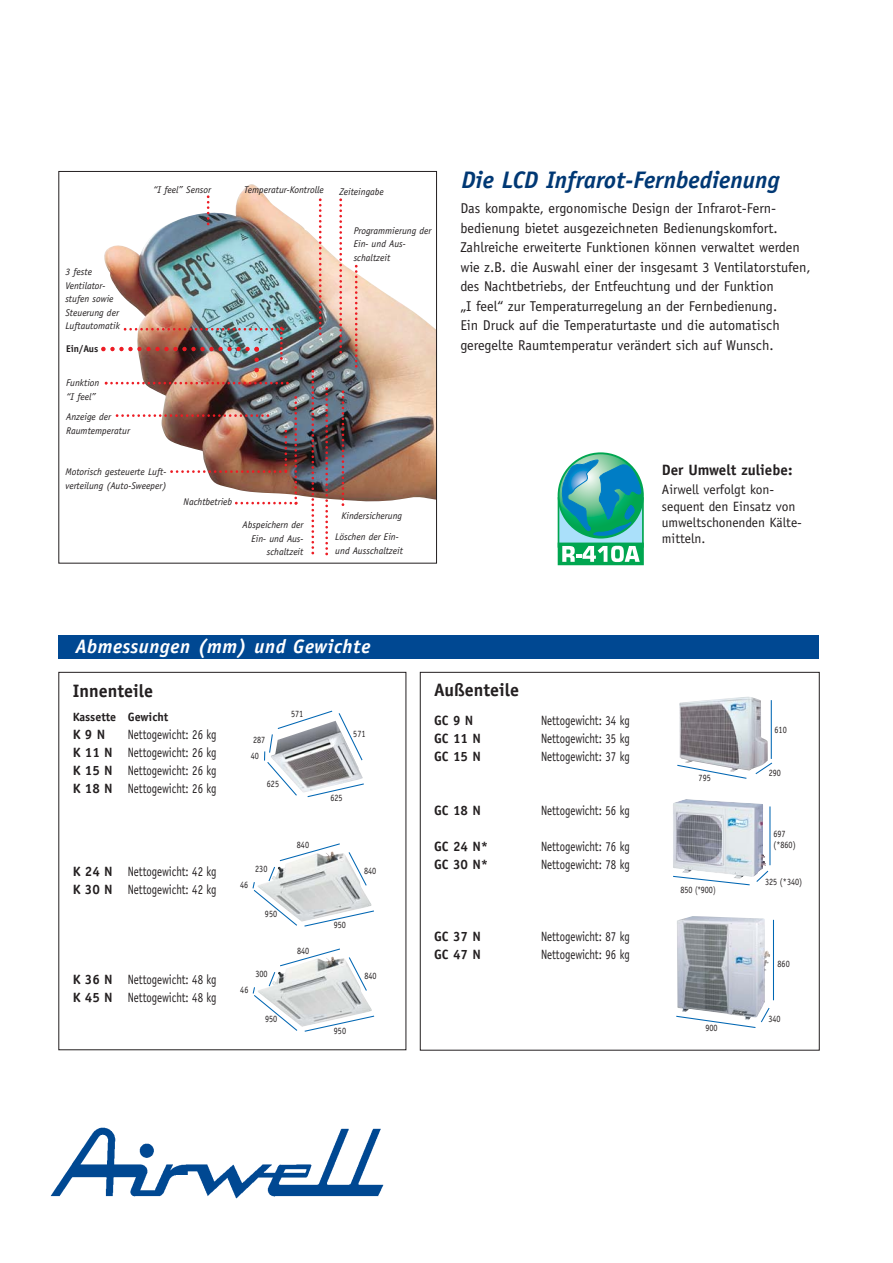
<style>
.page{position:relative;width:893px;height:1263px;background:#fff}
.page>*{position:absolute;margin:0;border:0;box-sizing:border-box;transform-origin:0 0}
.t1{font:italic 700 24px "Officina Sans";color:#003874}
.t2{font:italic 700 19.5px "Officina Sans";letter-spacing:.03em;color:#fff}
.t3{font:700 18px "Officina Sans";color:#231f20}
.t4{font:700 15px "Officina Sans";color:#231f20}
.t5{font:14.25px/19.5px "Officina Sans";color:#231f20}
.t6{font:13.5px/18px "Officina Sans";color:#231f20;scale:.8 1}
.t7{font:13.5px/16.2px "Officina Sans";color:#231f20}
.t8{font:700 13.5px "Officina Sans";color:#231f20}
.t9{font:700 12px "Officina Sans";color:#231f20}
.t10{font:italic 9.75px/13.5px "Officina Sans";color:#231f20}
.t11{font:700 9.75px "Officina Sans";color:#231f20}
.t12{font:9.6px/10.5px "Officina Sans";color:#231f20;scale:.85 1}
.s1{font-weight:700}
</style>
<div class="page">
<div style="left:420px;top:672px;width:400px;height:379px;border:1px solid #231f20"></div>
<img style="left:50px;top:1127px;width:333px;height:71px">
<div style="left:58px;top:635px;width:760px;height:24px;background:#004892"></div>
<img style="left:679px;top:696px;width:89px;height:75px">
<hr style="left:771px;top:700px;width:1px;height:59px;background:#0066b3">
<svg style="left:677px;top:764px;width:71px;height:15px"></svg>
<svg style="left:754px;top:762px;width:19px;height:13px"></svg>
<img style="left:677px;top:916px;width:93px;height:91px">
<hr style="left:773px;top:920px;width:1px;height:80px;background:#0066b3">
<svg style="left:676px;top:1007px;width:94px;height:21px"></svg>
<hr style="left:769px;top:806px;width:1px;height:59px;background:#0066b3">
<svg style="left:693px;top:870px;width:76px;height:16px"></svg>
<svg style="left:264px;top:710px;width:100px;height:88px"></svg>
<img style="left:271px;top:721px;width:92px;height:72px">
<img style="left:673px;top:799px;width:93px;height:80px">
<svg style="left:252px;top:843px;width:122px;height:84px"></svg>
<img style="left:257px;top:852px;width:115px;height:70px">
<svg style="left:252px;top:948px;width:123px;height:84px"></svg>
<img style="left:258px;top:957px;width:114px;height:70px">
<img style="left:104px;top:184px;width:331px;height:318px">
<div style="left:58px;top:171px;width:379px;height:393px;border:1px solid #231f20"></div>
<svg style="left:311px;top:370px;width:3px;height:184px"></svg>
<svg style="left:105px;top:382px;width:184px;height:2px"></svg>
<svg style="left:325px;top:387px;width:3px;height:168px"></svg>
<svg style="left:342px;top:391px;width:2px;height:115px"></svg>
<svg style="left:355px;top:265px;width:3px;height:103px"></svg>
<svg style="left:339px;top:198px;width:3px;height:155px"></svg>
<svg style="left:319px;top:198px;width:3px;height:137px"></svg>
<img style="left:116px;top:396px;width:182px;height:109px">
<svg style="left:207px;top:195px;width:2px;height:30px"></svg>
<img style="left:101px;top:327px;width:183px;height:45px">
<svg style="left:561px;top:537px;width:80px;height:6px"></svg>
<div style="left:558px;top:497px;width:86px;height:51px;border:2px solid #00a650"></div>
<div style="left:558px;top:452px;width:86px;height:87px;border:2px solid #00a650;border-radius:50%"></div>
<svg style="left:558px;top:458px;width:83px;height:79px;background:#40acab"></svg>
<div style="left:559px;top:543px;width:84px;height:21px;background:#00a650"></div>
<div style="left:558px;top:543px;width:86px;height:22px;border:2px solid #00a650"></div>
<svg style="left:562px;top:546px;width:78px;height:16px"></svg>
<p class="t10" style="left:153px;top:184px;width:59px">“I feel” Sensor</p>
<p class="t10" style="left:244px;top:184px;width:81px">Temperatur-Kontrolle</p>
<p class="t10" style="left:65px;top:266px;width:56px">3 feste<br>Ventilator&shy;stufen sowie<br>Steuerung der<br>Luftautomatik</p>
<p class="t11" style="left:66px;top:345px;width:34px">Ein/Aus</p>
<p class="t10" style="left:66px;top:377px;width:35px">Funktion “I feel”</p>
<p class="t10" style="left:66px;top:411px;width:65px">Anzeige der<br>Raumtemperatur</p>
<p class="t10" style="left:65px;top:466px;width:103px">Motorisch gesteuerte Luft&shy;verteilung (Auto-Sweeper)</p>
<p class="t10" style="left:184px;top:495px;width:50px">Nachtbetrieb</p>
<p class="t10" style="left:242px;top:519px;width:62px;text-align:right">Abspeichern der<br>Ein- und Aus&shy;schaltzeit</p>
<p class="t10" style="left:340px;top:185px;width:46px">Zeiteingabe</p>
<p class="t10" style="left:354px;top:224px;width:79px">Programmierung der<br>Ein- und Aus&shy;schaltzeit</p>
<p class="t10" style="left:342px;top:510px;width:62px">Kindersicherung</p>
<p class="t10" style="left:335px;top:531px;width:69px">Löschen der Ein&shy;und Ausschaltzeit</p>
<h1 class="t1" style="left:461px;top:171px;width:320px">Die LCD Infrarot-Fernbedienung</h1>
<p class="t5" style="left:460px;top:200px;width:352px">Das kompakte, ergonomische Design der Infrarot-Fern&shy;bedienung bietet ausgezeichneten Bedienungskomfort.<br>Zahlreiche erweiterte Funktionen können verwaltet werden wie z.B. die Auswahl einer der insgesamt 3 Ventilatorstufen, des Nachtbetriebs, der Entfeuchtung und der Funktion<br>„I feel“ zur Temperaturregelung an der Fernbedienung.<br>Ein Druck auf die Temperaturtaste und die automatisch geregelte Raumtemperatur verändert sich auf Wunsch.</p>
<p class="t4" style="left:662px;top:464px;width:132px">Der Umwelt zuliebe:</p>
<p class="t7" style="left:662px;top:483px;width:142px">Airwell verfolgt kon&shy;sequent den Einsatz von umweltschonenden Kälte&shy;mitteln.</p>
<h2 class="t2" style="left:75px;top:639px;width:296px">Abmessungen (mm) und Gewichte</h2>
<p class="t3" style="left:73px;top:683px;width:82px">Innenteile</p>
<p class="t3" style="left:434px;top:683px;width:86px">Außenteile</p>
<p class="t9" style="left:73px;top:713px;width:97px">Kassette Gewicht</p>
<p class="t8" style="left:73px;top:730px;width:34px">K 9 N</p>
<p class="t6" style="left:73px;top:727px;width:181px;text-align:justify;text-indent:55px">Nettogewicht: 26 kg <span class="s1">K 11 N</span> Nettogewicht: 26 kg <span class="s1">K 15 N</span> Nettogewicht: 26 kg <span class="s1">K 18 N</span> Nettogewicht: 26 kg</p>
<p class="t12" style="left:253px;top:735px;width:16px">287</p>
<p class="t12" style="left:251px;top:751px;width:11px">40</p>
<p class="t12" style="left:267px;top:779px;width:16px">625</p>
<p class="t12" style="left:291px;top:710px;width:16px">571</p>
<p class="t12" style="left:353px;top:729px;width:16px">571</p>
<p class="t12" style="left:330px;top:794px;width:16px">625</p>
<p class="t8" style="left:434px;top:715px;width:41px">GC 9 N</p>
<p class="t6" style="left:541px;top:712px;width:112px">Nettogewicht: 34 kg</p>
<p class="t8" style="left:434px;top:733px;width:48px">GC 11 N</p>
<p class="t6" style="left:541px;top:730px;width:112px">Nettogewicht: 35 kg</p>
<p class="t8" style="left:434px;top:751px;width:48px">GC 15 N</p>
<p class="t6" style="left:541px;top:748px;width:112px">Nettogewicht: 37 kg</p>
<p class="t6" style="left:73px;top:863px;width:181px"><span class="s1">K 24 N</span> Nettogewicht: 42 kg<br><span class="s1">K 30 N</span> Nettogewicht: 42 kg</p>
<p class="t12" style="left:297px;top:841px;width:16px">840</p>
<p class="t12" style="left:255px;top:865px;width:16px">230</p>
<p class="t12" style="left:364px;top:866px;width:16px">840</p>
<p class="t12" style="left:240px;top:880px;width:11px">46</p>
<p class="t8" style="left:434px;top:805px;width:48px">GC 18 N</p>
<p class="t6" style="left:541px;top:802px;width:112px">Nettogewicht: 56 kg</p>
<p class="t8" style="left:434px;top:841px;width:56px">GC 24 N*</p>
<p class="t6" style="left:541px;top:838px;width:112px">Nettogewicht: 76 kg</p>
<p class="t8" style="left:434px;top:859px;width:56px">GC 30 N*</p>
<p class="t6" style="left:541px;top:856px;width:112px">Nettogewicht: 78 kg</p>
<p class="t12" style="left:265px;top:909px;width:16px">950</p>
<p class="t12" style="left:334px;top:921px;width:16px">950</p>
<p class="t12" style="left:297px;top:946px;width:16px">840</p>
<p class="t8" style="left:434px;top:931px;width:48px">GC 37 N</p>
<p class="t6" style="left:541px;top:928px;width:112px">Nettogewicht: 87 kg</p>
<p class="t8" style="left:434px;top:949px;width:48px">GC 47 N</p>
<p class="t6" style="left:541px;top:946px;width:112px">Nettogewicht: 96 kg</p>
<p class="t6" style="left:73px;top:971px;width:181px"><span class="s1">K 36 N</span> Nettogewicht: 48 kg<br><span class="s1">K 45 N</span> Nettogewicht: 48 kg</p>
<p class="t12" style="left:255px;top:970px;width:16px">300</p>
<p class="t12" style="left:364px;top:971px;width:16px">840</p>
<p class="t12" style="left:240px;top:985px;width:11px">46</p>
<p class="t12" style="left:265px;top:1015px;width:16px">950</p>
<p class="t12" style="left:334px;top:1026px;width:16px">950</p>
<p class="t12" style="left:699px;top:773px;width:16px">795</p>
<p class="t12" style="left:680px;top:886px;width:43px">850 (*900)</p>
<p class="t12" style="left:705px;top:1023px;width:16px">900</p>
<p class="t12" style="left:774px;top:726px;width:16px">610</p>
<p class="t12" style="left:769px;top:768px;width:16px">290</p>
<p class="t12" style="left:773px;top:829px;width:28px">697 (*860)</p>
<p class="t12" style="left:765px;top:877px;width:45px">325 (*340)</p>
<p class="t12" style="left:777px;top:959px;width:16px">860</p>
<p class="t12" style="left:768px;top:1014px;width:16px">340</p>
</div>
